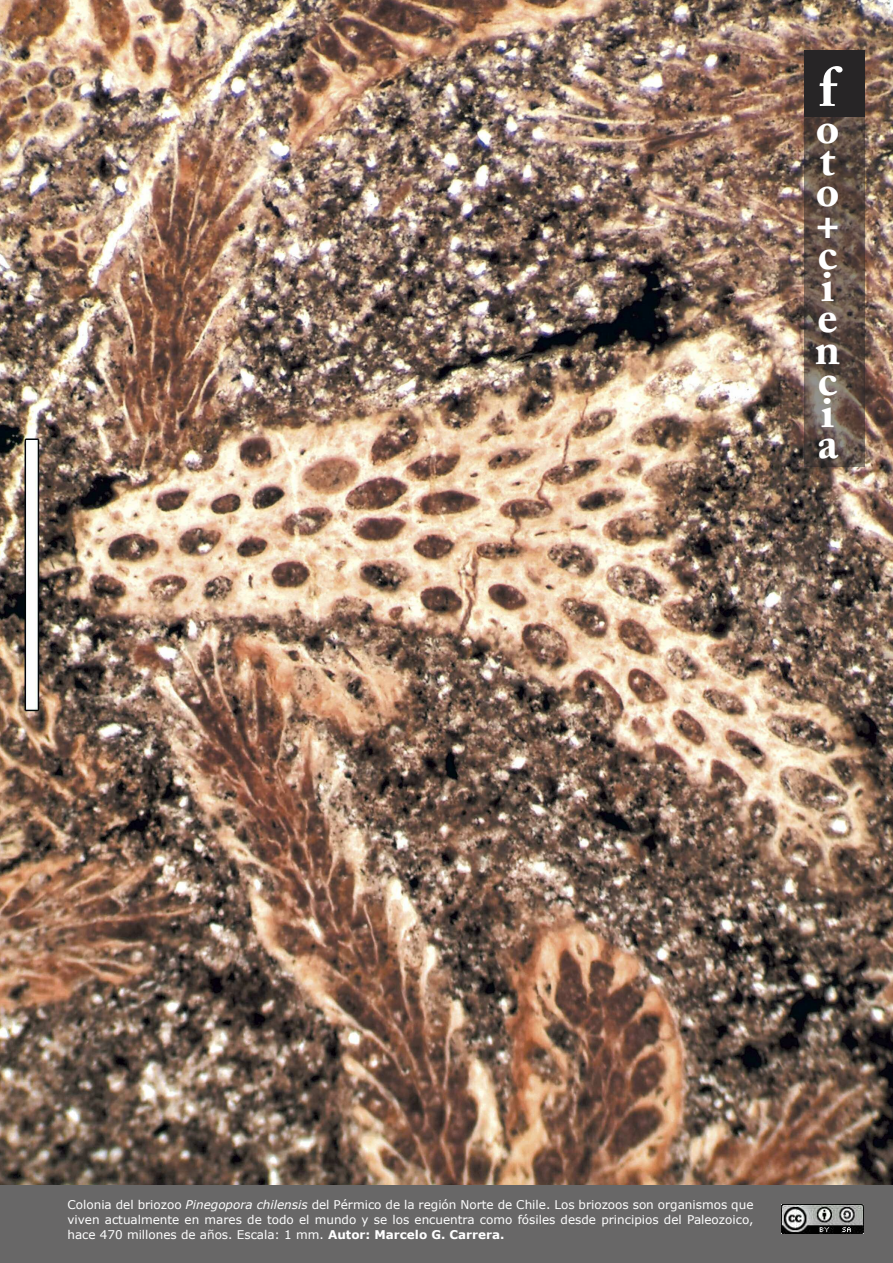
<style>
.page{position:relative;width:893px;height:1263px;background:#fff}
.page>*{position:absolute;margin:0;border:0;box-sizing:border-box;transform-origin:0 0}
.t1{font:700 54px "Adobe Caslon Pro";color:#fff}
.t2{font:700 49.5px "Adobe Garamond Pro";color:#fff}
.t3{font:700 45px "Adobe Caslon Pro";color:#fff}
.t4{font:12px/15px "Verdana";color:#fff;text-align:justify}
.s1{font-style:italic}
.s2{font-weight:700}
</style>
<div class="page">
<img style="left:0;top:0;width:893px;height:1185px">
<div style="left:0;top:1185px;width:893px;height:78px;background:#686767"></div>
<div style="left:804px;top:50px;width:60px;height:66px;background:#272526"></div>
<div style="left:804px;top:116px;width:60px;height:351px;background:#272526;opacity:.5"></div>
<img style="left:781px;top:1205px;width:83px;height:29px">
<h1 class="t1" style="left:819px;top:66px;width:19px">f</h1>
<h3 class="t3" style="left:816px;top:110px;width:25px">o</h3>
<h3 class="t3" style="left:820px;top:142px;width:17px">t</h3>
<h3 class="t3" style="left:816px;top:173px;width:25px">o</h3>
<h2 class="t2" style="left:815px;top:203px;width:27px">+</h2>
<h3 class="t3" style="left:818px;top:236px;width:21px">c</h3>
<h3 class="t3" style="left:821px;top:268px;width:15px">i</h3>
<h3 class="t3" style="left:817px;top:299px;width:22px">e</h3>
<h3 class="t3" style="left:815px;top:331px;width:27px">n</h3>
<h3 class="t3" style="left:818px;top:362px;width:21px">c</h3>
<h3 class="t3" style="left:821px;top:394px;width:15px">i</h3>
<h3 class="t3" style="left:817px;top:425px;width:22px">a</h3>
<p class="t4" style="left:67px;top:1197px;width:687px">Colonia del briozoo <span class="s1">Pinegopora chilensis</span> del Pérmico de la región Norte de Chile. Los briozoos son organismos que viven actualmente en mares de todo el mundo y se los encuentra como fósiles desde principios del Paleozoico, hace 470 millones de años. Escala: 1 mm. <span class="s2">Autor: Marcelo G. Carrera.</span></p>
</div>
